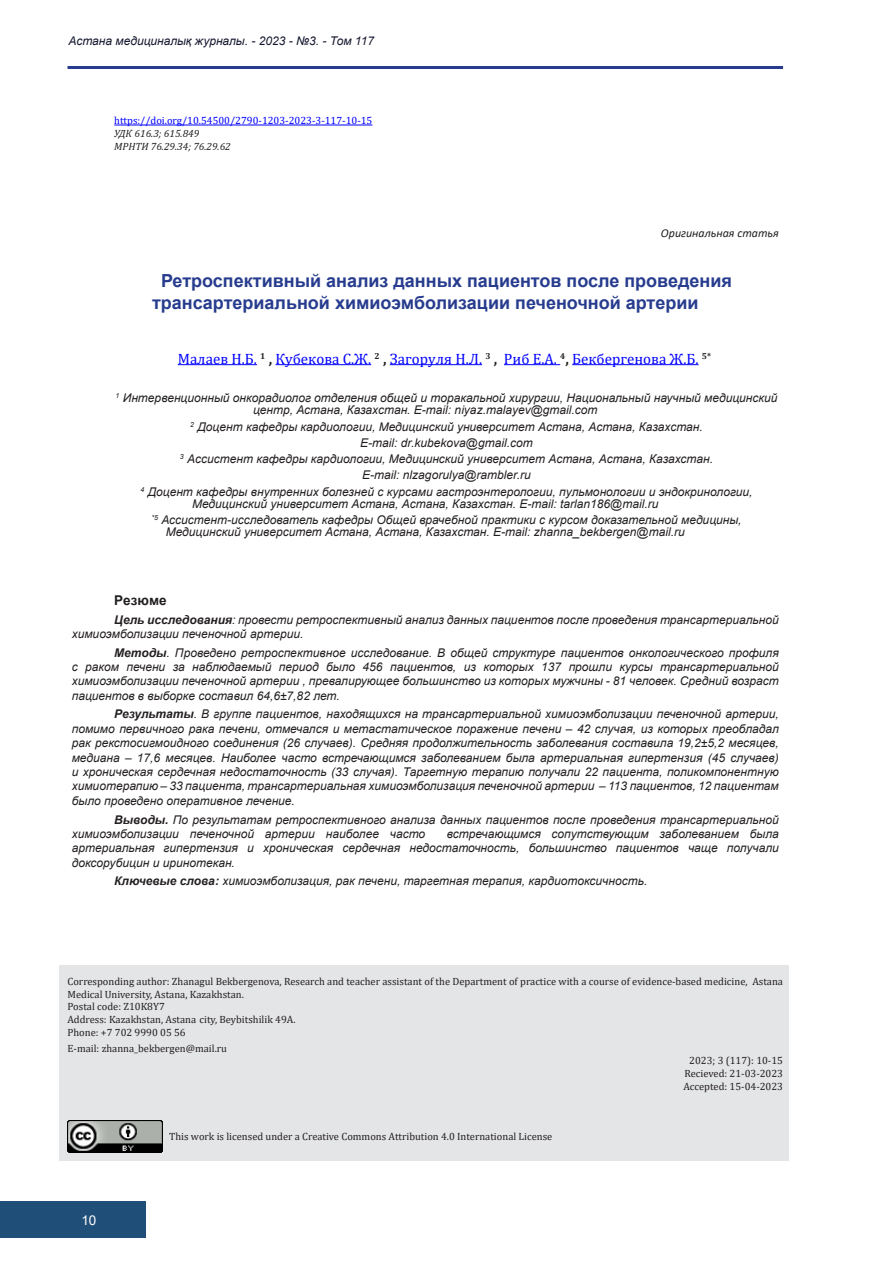
<style>
.page{position:relative;width:893px;height:1263px;background:#fff}
.page>*{position:absolute;margin:0;border:0;box-sizing:border-box;transform-origin:0 0}
.Название_статьи{font:700 18px/21.6px "Arial";color:#273c8e}
.ФИО_авторов{font:15px "Cambria";color:#00f}
.Резюме{font:700 13.5px "Arial";color:#231f20}
.t1{font:13.5px "Arial";color:#fff}
.текст_абстракта{font:italic 12px/14.4px "Arial";color:#231f20;text-align:justify}
.должность{font:italic 12px/12px "Arial";color:#231f20}
.t2{font:italic 12px "Arial";color:#161930}
.Вид_статьи{font:italic 12px "Calibri";color:#231f20}
.корресп{font:10.5px/12.6px "Cambria";color:#231f20}
.МРНТИ{font:10.5px "Cambria";color:#00f}
.МРНТИ-2{font:italic 10.5px "Cambria";color:#231f20}
.s1{font-weight:700;color:#231f20}
.s2{font-weight:700}
</style>
<div class="page">
<div style="left:0;top:1202px;width:146px;height:36px;background:#1f4e79"></div>
<hr style="left:68px;top:66px;width:715px;height:3px;background:#273c8e">
<div style="left:60px;top:965px;width:729px;height:196px;background:#e4e5e7"></div>
<hr style="left:114px;top:125px;width:258px;height:1px;background:#00f">
<hr style="left:178px;top:364px;width:79px;height:1px;background:#00f">
<hr style="left:275px;top:364px;width:96px;height:1px;background:#00f">
<hr style="left:390px;top:364px;width:92px;height:1px;background:#00f">
<hr style="left:504px;top:364px;width:56px;height:1px;background:#00f">
<hr style="left:572px;top:364px;width:127px;height:1px;background:#00f">
<img style="left:68px;top:1121px;width:94px;height:31px">
<p class="t2" style="left:69px;top:33px;width:307px">Астана медициналық журналы. - 2023 - №3. - Том 117</p>
<p class="МРНТИ" style="left:114px;top:115px;width:260px">https://doi.org/10.54500/2790-1203-2023-3-117-10-15</p>
<p class="МРНТИ-2" style="left:114px;top:126px;width:87px">УДК 616.3; 615.849</p>
<p class="МРНТИ-2" style="left:114px;top:139px;width:118px">МРНТИ 76.29.34; 76.29.62</p>
<p class="Вид_статьи" style="left:661px;top:225px;width:119px">Оригинальная статья</p>
<p class="Название_статьи" style="left:152px;top:271px;width:581px;text-indent:9px">Ретроспективный анализ данных пациентов после проведения трансартериальной химиоэмболизации печеночной артерии</p>
<p class="ФИО_авторов" style="left:178px;top:350px;width:535px">Малаев Н.Б. <sup>1</sup> <span class="s1">,</span> Кубекова С.Ж. <sup>2</sup> <span class="s1">,</span> Загоруля Н.Л. <sup>3</sup> <span class="s1">,</span> Риб Е.А. <sup>4</sup><span class="s1">,</span> Бекбергенова Ж.Б. <sup>5*</sup></p>
<p class="должность" style="left:253px;top:392px;width:526px;text-indent:-137px"><sup>1</sup> Интервенционный онкорадиолог отделения общей и торакальной хирургии, Национальный научный медицинский центр, Астана, Казахстан. E-mail: niyaz.malayev@gmail.com</p>
<p class="должность" style="left:190px;top:420px;width:514px"><sup>2</sup> Доцент кафедры кардиологии, Медицинский университет Астана, Астана, Казахстан.</p>
<p class="должность" style="left:360px;top:437px;width:174px">E-mail: dr.kubekova@gmail.com</p>
<p class="должность" style="left:180px;top:453px;width:535px"><sup>3</sup> Ассистент кафедры кардиологии, Медицинский университет Астана, Астана, Казахстан.</p>
<p class="должность" style="left:362px;top:469px;width:170px">E-mail: nlzagorulya@rambler.ru</p>
<p class="должность" style="left:192px;top:485px;width:562px;text-indent:-52px"><sup>4</sup> Доцент кафедры внутренних болезней с курсами гастроэнтерологии, пульмонологии и эндокринологии,<br>Медицинский университет Астана, Астана, Казахстан. E-mail: tarlan186@mail.ru</p>
<p class="должность" style="left:166px;top:514px;width:577px;text-indent:-14px"><sup>*5</sup> Ассистент-исследователь кафедры Общей врачебной практики с курсом доказательной медицины,<br>Медицинский университет Астана, Астана, Казахстан. E-mail: zhanna_bekbergen@mail.ru</p>
<p class="Резюме" style="left:114px;top:591px;width:54px">Резюме</p>
<p class="текст_абстракта" style="left:72px;top:612px;width:708px;text-indent:43px"><span class="s2">Цель исследования</span>: провести ретроспективный анализ данных пациентов после проведения трансартериальной химиоэмболизации печеночной артерии.</p>
<p class="текст_абстракта" style="left:72px;top:645px;width:708px;text-indent:43px"><span class="s2">Методы</span>. Проведено ретроспективное исследование. В общей структуре пациентов онкологического профиля с раком печени за наблюдаемый период было 456 пациентов, из которых 137 прошли курсы трансартериальной химиоэмболизации печеночной артерии , превалирующее большинство из которых мужчины - 81 человек. Средний возраст пациентов в выборке составил 64,6±7,82 лет.</p>
<p class="текст_абстракта" style="left:72px;top:707px;width:709px;text-indent:43px"><span class="s2">Результаты</span>. В группе пациентов, находящихся на трансартериальной химиоэмболизации печеночной артерии, помимо первичного рака печени, отмечался и метастатическое поражение печени – 42 случая, из которых преобладал рак рекстосигмоидного соединения (26 случаев). Средняя продолжительность заболевания составила 19,2±5,2 месяцев, медиана – 17,6 месяцев. Наиболее часто встречающимся заболеванием была артериальная гипертензия (45 случаев) и хроническая сердечная недостаточность (33 случая). Таргетную терапию получали 22 пациента, поликомпонентную химиотерапию – 33 пациента, трансартериальная химиоэмболизация печеночной артерии – 113 пациентов, 12 пациентам было проведено оперативное лечение.</p>
<p class="текст_абстракта" style="left:72px;top:812px;width:708px;text-indent:43px"><span class="s2">Выводы.</span> По результатам ретроспективного анализа данных пациентов после проведения трансартериальной химиоэмболизации печеночной артерии наиболее часто</p>
<p class="текст_абстракта" style="left:72px;top:827px;width:709px;text-indent:375px">встречающимся сопутствующим заболеванием была артериальная гипертензия и хроническая сердечная недостаточность, большинство пациентов чаще получали доксорубицин и иринотекан.</p>
<p class="текст_абстракта" style="left:114px;top:874px;width:535px"><span class="s2">Ключевые слова:</span> химиоэмболизация, рак печени, таргетная терапия, кардиотоксичность.</p>
<p class="корресп" style="left:68px;top:975px;width:717px">Corresponding author: Zhanagul Bekbergenova, Research and teacher assistant of the Department of practice with a course of evidence-based medicine, Astana<br>Medical University, Astana, Kazakhstan.</p>
<p class="корресп" style="left:68px;top:1000px;width:99px">Postal code: Z10K8Y7</p>
<p class="корресп" style="left:68px;top:1013px;width:230px">Address: Kazakhstan, Astana city, Beybitshilik 49A.</p>
<p class="корресп" style="left:68px;top:1026px;width:120px">Phone: +7 702 9990 05 56</p>
<p class="корресп" style="left:68px;top:1042px;width:161px">E-mail: zhanna_bekbergen@mail.ru</p>
<p class="корресп" style="left:689px;top:1054px;width:95px">2023; 3 (117): 10-15</p>
<p class="корресп" style="left:684px;top:1067px;width:100px">Recieved: 21-03-2023</p>
<p class="корресп" style="left:683px;top:1080px;width:101px">Accepted: 15-04-2023</p>
<p class="t1" style="left:81px;top:1211px;width:17px">10</p>
<p class="корресп" style="left:169px;top:1130px;width:385px">This work is licensed under a Creative Commons Attribution 4.0 International License</p>
</div>
